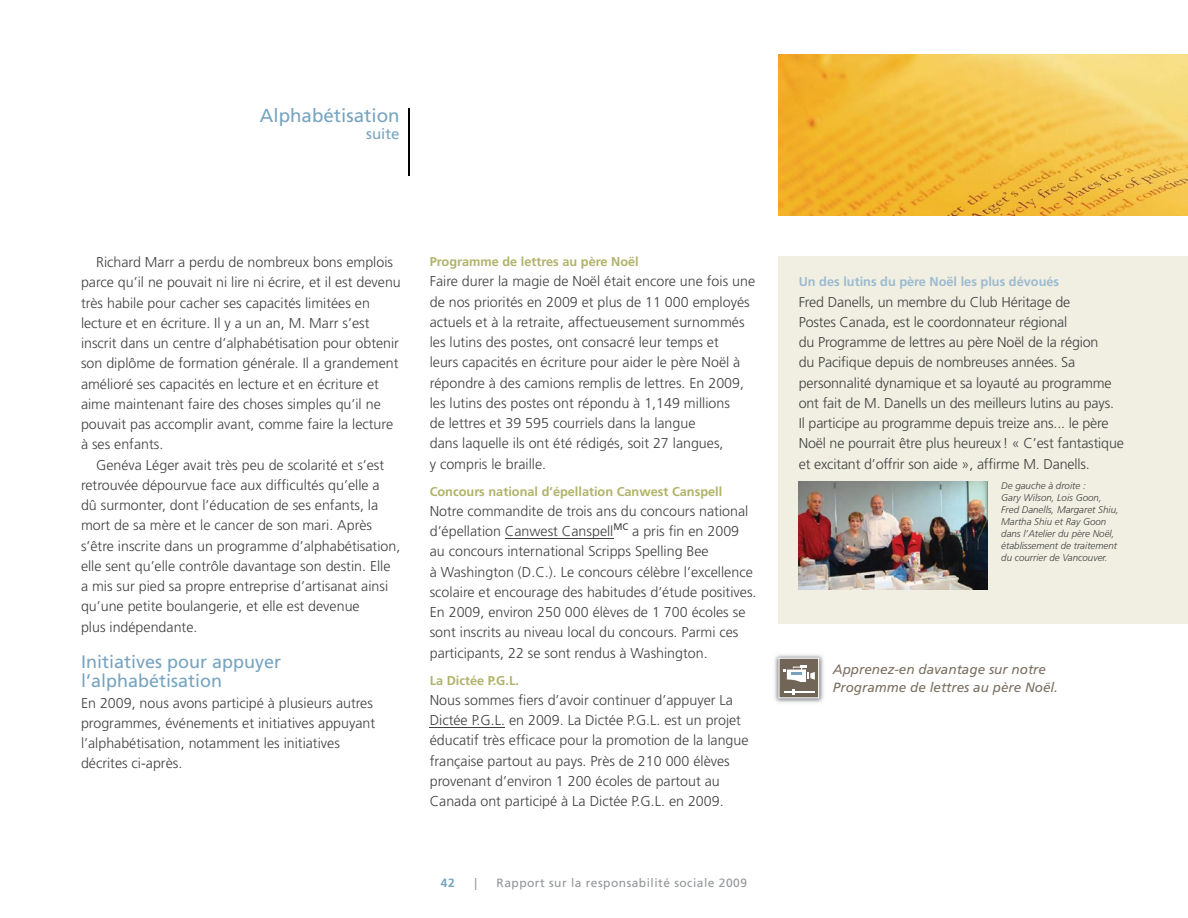
<style>
.page{position:relative;width:1188px;height:918px;background:#fff}
.page>*{position:absolute;margin:0;border:0;box-sizing:border-box;transform-origin:0 0}
.t1{font:18.75px "Frutiger";color:#77a4c0}
.t2{font:18px/19.5px "Frutiger";color:#77a4c0}
.t3{font:15px "Frutiger";color:#77a4c0}
.t4{font:300 14.25px/20.2px "Frutiger";color:#414142}
.t5{font:italic 13.5px/18px "Frutiger";color:#7c7061}
.t6{font:700 12.75px "Frutiger";color:#b0b36a}
.t7{font:700 12.75px "Frutiger";color:#9dbacf}
.t8{font:12px "Frutiger";letter-spacing:.04em;color:#939598}
.t9{font:700 12px "Frutiger";color:#77a4c0}
.t10{font:italic 300 9.75px/12px "Frutiger";color:#414142}
</style>
<div class="page">
<hr style="left:505px;top:538px;width:108px;height:1px;background:#414142">
<hr style="left:430px;top:727px;width:75px;height:1px;background:#414142">
<hr style="left:408px;top:108px;width:2px;height:68px;background:#000">
<img style="left:774px;top:654px;width:50px;height:49px">
<svg style="left:779px;top:658px;width:40px;height:40px"></svg>
<div style="left:778px;top:256px;width:410px;height:368px;background:#f0efe2"></div>
<img style="left:799px;top:481px;width:189px;height:108px">
<img style="left:779px;top:54px;width:408px;height:162px">
<h1 class="t1" style="left:260px;top:105px;width:141px">alphabétisation</h1>
<p class="t3" style="left:366px;top:125px;width:35px">suite</p>
<p class="t4" style="left:81px;top:252px;width:321px;text-indent:15px">Richard Marr a perdu de nombreux bons emplois parce qu’il ne pouvait ni lire ni écrire, et il est devenu très habile pour cacher ses capacités limitées en lecture et en écriture. Il y a un an, M. Marr s’est inscrit dans un centre d’alphabétisation pour obtenir son diplôme de formation générale. Il a grandement amélioré ses capacités en lecture et en écriture et aime maintenant faire des choses simples qu’il ne pouvait pas accomplir avant, comme faire la lecture à ses enfants.</p>
<p class="t4" style="left:81px;top:455px;width:321px;text-indent:15px">Genéva Léger avait très peu de scolarité et s’est retrouvée dépourvue face aux difficultés qu’elle a<br>dû surmonter, dont l’éducation de ses enfants, la mort de sa mère et le cancer de son mari. Après s’être inscrite dans un programme d’alphabétisation, elle sent qu’elle contrôle davantage son destin. Elle a mis sur pied sa propre entreprise d’artisanat ainsi qu’une petite boulangerie, et elle est devenue<br>plus indépendante.</p>
<p class="t2" style="left:81px;top:652px;width:202px">initiatives pour appuyer l’alphabétisation</p>
<p class="t4" style="left:81px;top:693px;width:296px">En 2009, nous avons participé à plusieurs autres programmes, événements et initiatives appuyant l’alphabétisation, notamment les initiatives décrites ci-après.</p>
<p class="t6" style="left:430px;top:254px;width:211px">Programme de lettres au père noël</p>
<p class="t4" style="left:430px;top:271px;width:327px">Faire durer la magie de Noël était encore une fois une de nos priorités en 2009 et plus de 11 000 employés actuels et à la retraite, affectueusement surnommés les lutins des postes, ont consacré leur temps et<br>leurs capacités en écriture pour aider le père Noël à répondre à des camions remplis de lettres. En 2009, les lutins des postes ont répondu à 1,149 millions<br>de lettres et 39 595 courriels dans la langue<br>dans laquelle ils ont été rédigés, soit 27 langues,<br>y compris le braille.</p>
<p class="t6" style="left:430px;top:484px;width:294px">Concours national d’épellation Canwest Canspell</p>
<p class="t4" style="left:430px;top:501px;width:328px">Notre commandite de trois ans du concours national d’épellation Canwest Canspell<sup>mc</sup> a pris fin en 2009 au concours international Scripps Spelling Bee<br>à Washington (D.C.). Le concours célèbre l’excellence scolaire et encourage des habitudes d’étude positives.<br>En 2009, environ 250 000 élèves de 1 700 écoles se sont inscrits au niveau local du concours. Parmi ces participants, 22 se sont rendus à Washington.</p>
<p class="t6" style="left:430px;top:673px;width:91px">La Dictée P.G.L.</p>
<p class="t4" style="left:430px;top:690px;width:320px">Nous sommes fiers d’avoir continuer d’appuyer La Dictée P.G.L. en 2009. La Dictée P.G.L. est un projet éducatif très efficace pour la promotion de la langue française partout au pays. Près de 210 000 élèves provenant d’environ 1 200 écoles de partout au Canada ont participé à La Dictée P.G.L. en 2009.</p>
<p class="t9" style="left:441px;top:875px;width:15px">42</p>
<p class="t8" style="left:474px;top:875px;width:4px">|</p>
<p class="t8" style="left:497px;top:875px;width:252px">rapport sur la responsabilité sociale 2009</p>
<p class="t7" style="left:799px;top:274px;width:262px">un des lutins du père noël les plus dévoués</p>
<p class="t4" style="left:799px;top:292px;width:327px">Fred Danells, un membre du Club Héritage de<br>Postes Canada, est le coordonnateur régional<br>du Programme de lettres au père Noël de la région<br>du Pacifique depuis de nombreuses années. Sa personnalité dynamique et sa loyauté au programme ont fait de M. Danells un des meilleurs lutins au pays.<br>Il participe au programme depuis treize ans... le père Noël ne pourrait être plus heureux ! « C’est fantastique et excitant d’offrir son aide », affirme M. Danells.</p>
<p class="t10" style="left:1001px;top:479px;width:119px">De gauche à droite :<br>Gary Wilson, Lois Goon,<br>Fred Danells, Margaret Shiu,<br>Martha Shiu et Ray Goon dans l’Atelier du père Noël, établissement de traitement du courrier de Vancouver.</p>
<p class="t5" style="left:833px;top:661px;width:227px">Apprenez-en davantage sur notre<br>Programme de lettres au père Noël.</p>
</div>
